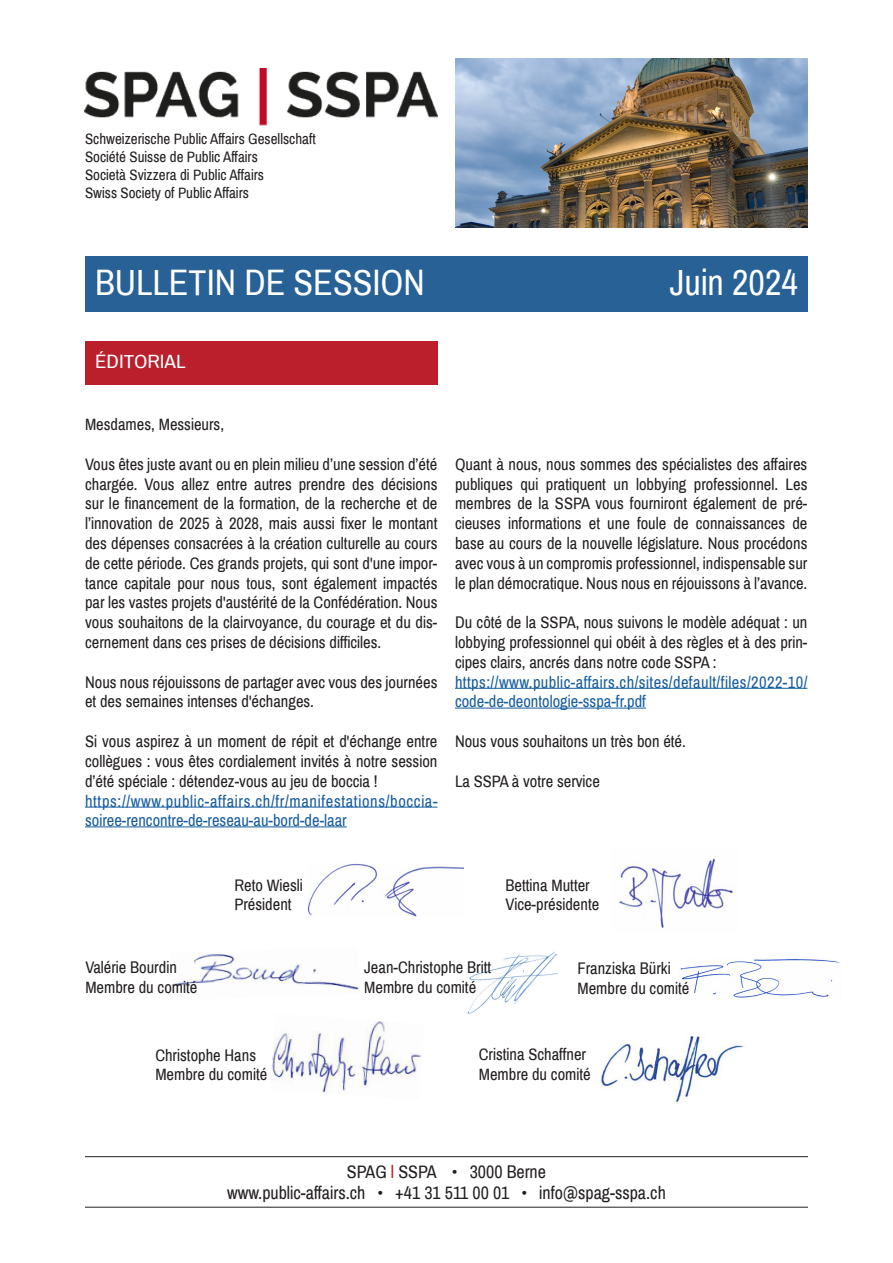
<style>
.page{position:relative;width:893px;height:1263px;background:#fff}
.page>*{position:absolute;margin:0;border:0;box-sizing:border-box;transform-origin:0 0}
.t1{font:36px "Archivo Narrow";color:#fff}
.t2{font:18.9px "Archivo Narrow";color:#fff;scale:1.11 1}
.t3{font:18px/21.6px "Archivo Narrow";color:#231f20;text-align:center}
.Spag_normal{font:16.5px/19.8px "Archivo Narrow";color:#231f20;text-align:justify}
.Spag_normal-2{font:16.5px/19.8px "Archivo Narrow";letter-spacing:.025em;color:#175d9e}
.t4{font:15px "Archivo Narrow";color:#231f20}
.s1{color:#ba1f2b}
</style>
<div class="page">
<hr style="left:85px;top:1156px;width:723px;height:1px;background:#231f20">
<hr style="left:85px;top:1207px;width:723px;height:1px;background:#231f20">
<img style="left:455px;top:58px;width:353px;height:170px">
<img style="left:84px;top:69px;width:353px;height:56px">
<div style="left:85px;top:341px;width:352px;height:43px;background:#ba1f2b"></div>
<div style="left:85px;top:256px;width:723px;height:55px;background:#286196"></div>
<hr style="left:85px;top:807px;width:352px;height:1px;background:#175d9e">
<hr style="left:85px;top:827px;width:262px;height:1px;background:#175d9e">
<hr style="left:455px;top:688px;width:352px;height:1px;background:#175d9e">
<hr style="left:455px;top:708px;width:191px;height:1px;background:#175d9e">
<img style="left:308px;top:864px;width:156px;height:53px">
<img style="left:272px;top:1021px;width:150px;height:73px">
<img style="left:616px;top:858px;width:117px;height:71px">
<img style="left:173px;top:954px;width:186px;height:36px">
<img style="left:467px;top:951px;width:91px;height:64px">
<img style="left:680px;top:959px;width:160px;height:39px">
<img style="left:601px;top:1036px;width:144px;height:68px">
<p class="t4" style="left:85px;top:130px;width:232px">Schweizerische Public Affairs Gesellschaft</p>
<p class="t4" style="left:85px;top:148px;width:174px">Société Suisse de Public Affairs</p>
<p class="t4" style="left:85px;top:166px;width:180px">Società Svizzera di Public Affairs</p>
<p class="t4" style="left:85px;top:184px;width:165px">Swiss Society of Public Affairs</p>
<p class="t1" style="left:95px;top:261px;width:331px">BULLETIN DE SESSION</p>
<p class="t1" style="left:670px;top:261px;width:130px">Juin 2024</p>
<p class="t2" style="left:95px;top:350px;width:83px">ÉDITORIAL</p>
<p class="Spag_normal" style="left:85px;top:415px;width:141px">Mesdames, Messieurs,</p>
<p class="Spag_normal" style="left:85px;top:455px;width:354px">Vous êtes juste avant ou en plein milieu d’une session d’été chargée. Vous allez entre autres prendre des décisions sur le financement de la formation, de la recherche et de l’innovation de 2025 à 2028, mais aussi fixer le montant des dépenses consacrées à la création culturelle au cours de cette période. Ces grands projets, qui sont d'une impor&shy;tance capitale pour nous tous, sont également impactés par les vastes projets d'austérité de la Confédération. Nous vous souhaitons de la clairvoyance, du courage et du dis&shy;cernement dans ces prises de décisions difficiles.</p>
<p class="Spag_normal" style="left:85px;top:672px;width:354px">Nous nous réjouissons de partager avec vous des journées et des semaines intenses d'échanges.</p>
<p class="Spag_normal" style="left:85px;top:732px;width:354px">Si vous aspirez à un moment de répit et d'échange entre collègues : vous êtes cordialement invités à notre session d’été spéciale : détendez-vous au jeu de boccia !</p>
<p class="Spag_normal-2" style="left:85px;top:791px;width:354px">https://www.public-affairs.ch/fr/manifestations/boccia&shy;soiree-rencontre-de-reseau-au-bord-de-laar</p>
<p class="Spag_normal" style="left:455px;top:455px;width:354px">Quant à nous, nous sommes des spécialistes des affaires publiques qui pratiquent un lobbying professionnel. Les membres de la SSPA vous fourniront également de pré&shy;cieuses informations et une foule de connaissances de base au cours de la nouvelle législature. Nous procédons avec vous à un compromis professionnel, indispensable sur le plan démocratique. Nous nous en réjouissons à l’avance.</p>
<p class="Spag_normal" style="left:455px;top:613px;width:354px">Du côté de la SSPA, nous suivons le modèle adéquat : un lobbying professionnel qui obéit à des règles et à des prin&shy;cipes clairs, ancrés dans notre code SSPA :</p>
<p class="Spag_normal-2" style="left:455px;top:672px;width:354px">https://www.public-affairs.ch/sites/default/files/2022-10/ code-de-deontologie-sspa-fr.pdf</p>
<p class="Spag_normal" style="left:455px;top:732px;width:232px">Nous vous souhaitons un très bon été.</p>
<p class="Spag_normal" style="left:455px;top:771px;width:146px">La SSPA à votre service</p>
<p class="Spag_normal" style="left:234px;top:875px;width:70px">Reto Wiesli</p>
<p class="Spag_normal" style="left:234px;top:895px;width:59px">Président</p>
<p class="Spag_normal" style="left:506px;top:875px;width:86px">Bettina Mutter</p>
<p class="Spag_normal" style="left:506px;top:895px;width:95px">Vice-présidente</p>
<p class="Spag_normal" style="left:85px;top:958px;width:93px">Valérie Bourdin</p>
<p class="Spag_normal" style="left:85px;top:978px;width:114px">Membre du comité</p>
<p class="Spag_normal" style="left:155px;top:1045px;width:102px">Christophe Hans</p>
<p class="Spag_normal" style="left:155px;top:1065px;width:114px">Membre du comité</p>
<p class="Spag_normal" style="left:364px;top:958px;width:129px">Jean-Christophe Britt</p>
<p class="Spag_normal" style="left:364px;top:978px;width:114px">Membre du comité</p>
<p class="Spag_normal" style="left:577px;top:959px;width:95px">Franziska Bürki</p>
<p class="Spag_normal" style="left:577px;top:978px;width:114px">Membre du comité</p>
<p class="Spag_normal" style="left:479px;top:1045px;width:109px">Cristina Schaffner</p>
<p class="Spag_normal" style="left:479px;top:1065px;width:114px">Membre du comité</p>
<p class="t3" style="left:227px;top:1161px;width:440px">SPAG <span class="s1">l</span> SSPA • 3000 Berne<br>www.public-affairs.ch • +41 31 511 00 01 • info@spag-sspa.ch</p>
</div>
